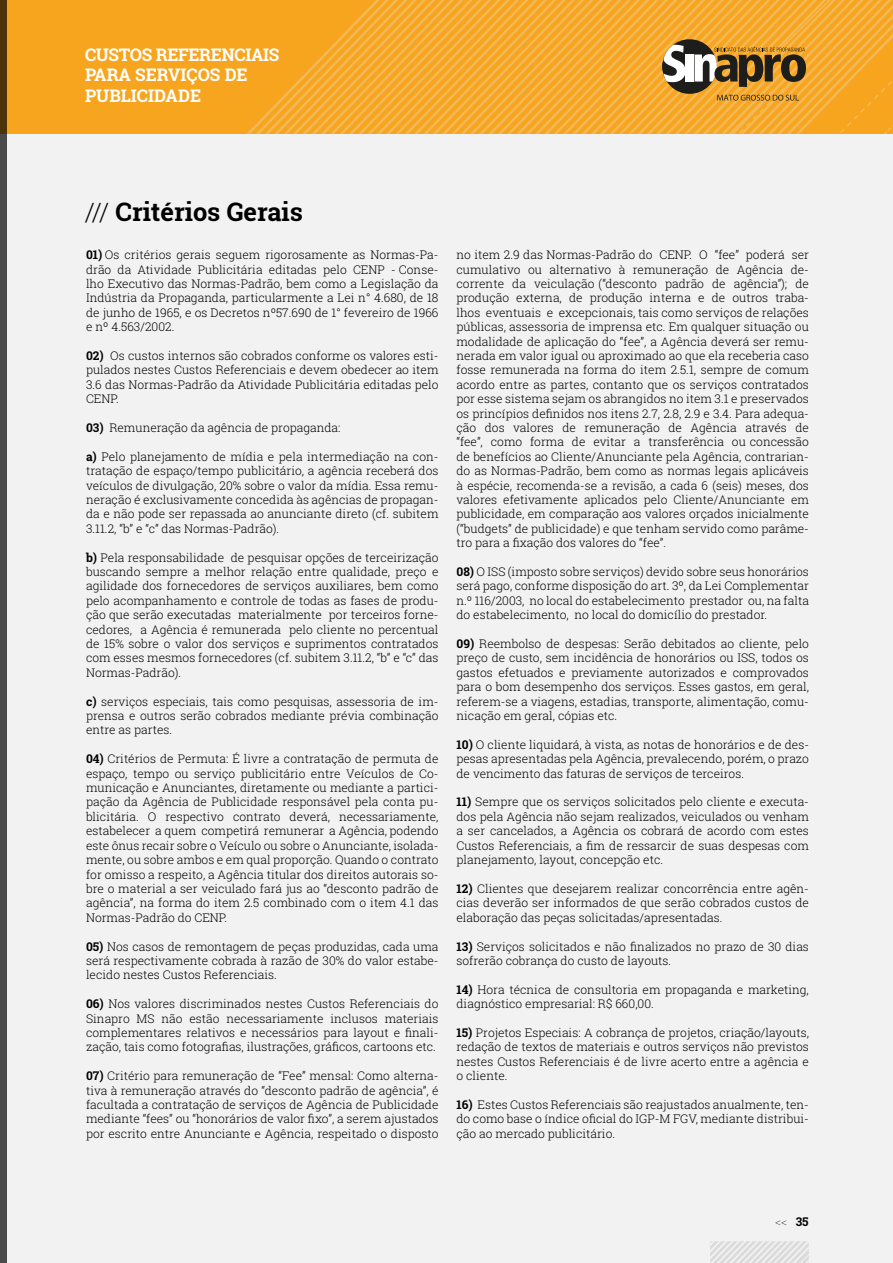
<style>
.page{position:relative;width:893px;height:1263px;background:#f2f2f2}
.page>*{position:absolute;margin:0;border:0;box-sizing:border-box;transform-origin:0 0}
.t1{font:700 25.5px "Roboto Slab";color:#000}
.t2{font:700 17.4px/20.9px "Roboto Slab";letter-spacing:-.02em;color:#fff}
.t3{font:300 12px/14.4px "Roboto Slab";color:#000;text-align:justify}
.t4{font:100 12px "Roboto Slab";color:#000}
.s1{font-weight:300}
.s2{font-weight:700}
</style>
<div class="page">
<div style="left:0;top:0;width:893px;height:134px;background:#f7a51f"></div>
<svg style="left:0;top:0;width:6px;height:1263px;background:#4b4843"></svg>
<svg style="left:710px;top:1242px;width:99px;height:21px"></svg>
<svg style="left:247px;top:0;width:646px;height:134px"></svg>
<h2 class="t2" style="left:85px;top:44px;width:196px">CUSTOS REFERENCIAIS<br>PARA SERVIÇOS DE<br>PUBLICIDADE</h2>
<h1 class="t1" style="left:85px;top:194px;width:219px"><span class="s1">///</span> Critérios Gerais</h1>
<p class="t3" style="left:86px;top:247px;width:354px"><span class="s2">01)</span> Os critérios gerais seguem rigorosamente as Normas-Pa&shy;drão da Atividade Publicitária editadas pelo CENP - Conse&shy;lho Executivo das Normas-Padrão, bem como a Legislação da Indústria da Propaganda, particularmente a Lei n° 4.680, de 18 de junho de 1965, e os Decretos nº57.690 de 1° fevereiro de 1966 e nº 4.563/2002.</p>
<p class="t3" style="left:86px;top:348px;width:354px"><span class="s2">02)</span> Os custos internos são cobrados conforme os valores esti&shy;pulados nestes Custos Referenciais e devem obedecer ao item 3.6 das Normas-Padrão da Atividade Publicitária editadas pelo CENP.</p>
<p class="t3" style="left:86px;top:420px;width:256px"><span class="s2">03)</span> Remuneração da agência de propaganda:</p>
<p class="t3" style="left:86px;top:449px;width:354px"><span class="s2">a)</span> Pelo planejamento de mídia e pela intermediação na con&shy;tratação de espaço/tempo publicitário, a agência receberá dos veículos de divulgação, 20% sobre o valor da mídia. Essa remu&shy;neração é exclusivamente concedida às agências de propagan&shy;da e não pode ser repassada ao anunciante direto (cf. subitem 3.11.2, “b” e “c” das Normas-Padrão).</p>
<p class="t3" style="left:86px;top:550px;width:354px"><span class="s2">b)</span> Pela responsabilidade de pesquisar opções de terceirização buscando sempre a melhor relação entre qualidade, preço e agilidade dos fornecedores de serviços auxiliares, bem como pelo acompanhamento e controle de todas as fases de produ&shy;ção que serão executadas materialmente por terceiros forne&shy;cedores, a Agência é remunerada pelo cliente no percentual de 15% sobre o valor dos serviços e suprimentos contratados com esses mesmos fornecedores (cf. subitem 3.11.2, “b” e “c” das Normas-Padrão).</p>
<p class="t3" style="left:86px;top:694px;width:354px"><span class="s2">c)</span> serviços especiais, tais como pesquisas, assessoria de im&shy;prensa e outros serão cobrados mediante prévia combinação entre as partes.</p>
<p class="t3" style="left:86px;top:751px;width:354px"><span class="s2">04)</span> Critérios de Permuta: É livre a contratação de permuta de espaço, tempo ou serviço publicitário entre Veículos de Co&shy;municação e Anunciantes, diretamente ou mediante a partici&shy;pação da Agência de Publicidade responsável pela conta pu&shy;blicitária. O respectivo contrato deverá, necessariamente, estabelecer a quem competirá remunerar a Agência, podendo este ônus recair sobre o Veículo ou sobre o Anunciante, isolada&shy;mente, ou sobre ambos e em qual proporção. Quando o contrato for omisso a respeito, a Agência titular dos direitos autorais so&shy;bre o material a ser veiculado fará jus ao “desconto padrão de agência”, na forma do item 2.5 combinado com o item 4.1 das Normas-Padrão do CENP.</p>
<p class="t3" style="left:86px;top:939px;width:354px"><span class="s2">05)</span> Nos casos de remontagem de peças produzidas, cada uma será respectivamente cobrada à razão de 30% do valor estabe&shy;lecido nestes Custos Referenciais.</p>
<p class="t3" style="left:86px;top:996px;width:354px"><span class="s2">06)</span> Nos valores discriminados nestes Custos Referenciais do Sinapro MS não estão necessariamente inclusos materiais complementares relativos e necessários para layout e finali&shy;zação, tais como fotografias, ilustrações, gráficos, cartoons etc.</p>
<p class="t3" style="left:86px;top:1068px;width:354px"><span class="s2">07)</span> Critério para remuneração de “Fee” mensal: Como alterna&shy;tiva à remuneração através do “desconto padrão de agência”, é facultada a contratação de serviços de Agência de Publicidade mediante “fees” ou “honorários de valor fixo”, a serem ajustados por escrito entre Anunciante e Agência, respeitado o disposto</p>
<p class="t3" style="left:456px;top:247px;width:354px">no item 2.9 das Normas-Padrão do CENP. O “fee” poderá ser cumulativo ou alternativo à remuneração de Agência de&shy;corrente da veiculação (“desconto padrão de agência”); de produção externa, de produção interna e de outros traba&shy;lhos eventuais e excepcionais, tais como serviços de relações públicas, assessoria de imprensa etc. Em qualquer situação ou modalidade de aplicação do “fee”, a Agência deverá ser remu&shy;nerada em valor igual ou aproximado ao que ela receberia caso fosse remunerada na forma do item 2.5.1, sempre de comum acordo entre as partes, contanto que os serviços contratados por esse sistema sejam os abrangidos no item 3.1 e preservados os princípios definidos nos itens 2.7, 2.8, 2.9 e 3.4. Para adequa&shy;ção dos valores de remuneração de Agência através de “fee”, como forma de evitar a transferência ou concessão de benefícios ao Cliente/Anunciante pela Agência, contrarian&shy;do as Normas-Padrão, bem como as normas legais aplicáveis à espécie, recomenda-se a revisão, a cada 6 (seis) meses, dos valores efetivamente aplicados pelo Cliente/Anunciante em publicidade, em comparação aos valores orçados inicialmente (“budgets” de publicidade) e que tenham servido como parâme&shy;tro para a fixação dos valores do “fee”.</p>
<p class="t3" style="left:456px;top:564px;width:354px"><span class="s2">08)</span> O ISS (imposto sobre serviços) devido sobre seus honorários será pago, conforme disposição do art. 3º, da Lei Complementar n.º 116/2003, no local do estabelecimento prestador ou, na falta do estabelecimento, no local do domicílio do prestador.</p>
<p class="t3" style="left:456px;top:636px;width:354px"><span class="s2">09)</span> Reembolso de despesas: Serão debitados ao cliente, pelo preço de custo, sem incidência de honorários ou ISS, todos os gastos efetuados e previamente autorizados e comprovados para o bom desempenho dos serviços. Esses gastos, em geral, referem-se a viagens, estadias, transporte, alimentação, comu&shy;nicação em geral, cópias etc.</p>
<p class="t3" style="left:456px;top:737px;width:354px"><span class="s2">10)</span> O cliente liquidará, à vista, as notas de honorários e de des&shy;pesas apresentadas pela Agência, prevalecendo, porém, o prazo de vencimento das faturas de serviços de terceiros.</p>
<p class="t3" style="left:456px;top:795px;width:354px"><span class="s2">11)</span> Sempre que os serviços solicitados pelo cliente e executa&shy;dos pela Agência não sejam realizados, veiculados ou venham a ser cancelados, a Agência os cobrará de acordo com estes Custos Referenciais, a fim de ressarcir de suas despesas com planejamento, layout, concepção etc.</p>
<p class="t3" style="left:456px;top:881px;width:354px"><span class="s2">12)</span> Clientes que desejarem realizar concorrência entre agên&shy;cias deverão ser informados de que serão cobrados custos de elaboração das peças solicitadas/apresentadas.</p>
<p class="t3" style="left:456px;top:939px;width:354px"><span class="s2">13)</span> Serviços solicitados e não finalizados no prazo de 30 dias sofrerão cobrança do custo de layouts.</p>
<p class="t3" style="left:456px;top:982px;width:354px"><span class="s2">14)</span> Hora técnica de consultoria em propaganda e marketing, diagnóstico empresarial: R$ 660,00.</p>
<p class="t3" style="left:456px;top:1025px;width:354px"><span class="s2">15)</span> Projetos Especiais: A cobrança de projetos, criação/layouts, redação de textos de materiais e outros serviços não previstos nestes Custos Referenciais é de livre acerto entre a agência e o cliente.</p>
<p class="t3" style="left:456px;top:1097px;width:354px"><span class="s2">16)</span> Estes Custos Referenciais são reajustados anualmente, ten&shy;do como base o índice oficial do IGP-M FGV, mediante distribui&shy;ção ao mercado publicitário.</p>
<p class="t4" style="left:775px;top:1214px;width:35px">&lt;&lt; <span class="s2">35</span></p>
</div>
